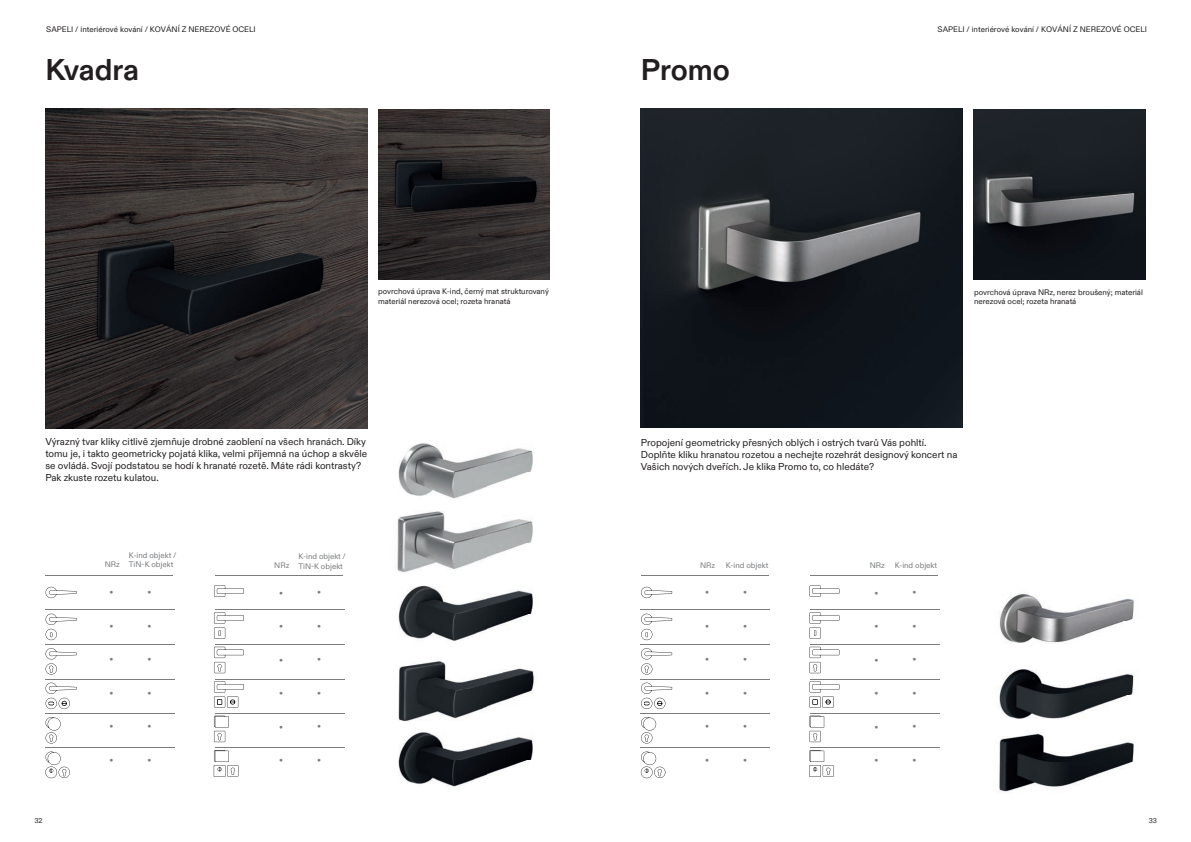
<style>
.page{position:relative;width:1191px;height:842px;background:#fff}
.page>*{position:absolute;margin:0;border:0;box-sizing:border-box;transform-origin:0 0}
.t1{font:700 30px "ABC Diatype";letter-spacing:-.01em;color:#231f20}
.t2{font:10px/12px "ABC Diatype";color:#231f20}
.t3{font:8px/9.6px "ABC Diatype";color:#231f20}
.t4{font:8px/9.6px "ABC Diatype";color:#7a7c7f}
.t5{font:8px "Museo Sans 300";color:#7a7c7f}
.t6{font:7px "ABC Diatype";color:#231f20}
</style>
<div class="page">
<img style="left:46px;top:109px;width:321px;height:319px">
<img style="left:378px;top:109px;width:172px;height:171px">
<img style="left:974px;top:109px;width:171px;height:171px">
<img style="left:641px;top:108px;width:321px;height:320px">
<img style="left:398px;top:661px;width:136px;height:126px">
<img style="left:397px;top:443px;width:136px;height:198px">
<img style="left:998px;top:669px;width:136px;height:123px">
<img style="left:999px;top:593px;width:136px;height:50px">
<svg style="left:45px;top:587px;width:32px;height:191px"></svg>
<svg style="left:214px;top:585px;width:30px;height:192px"></svg>
<hr style="left:45px;top:609px;width:129px;height:1px;background:#7a7c7f">
<hr style="left:215px;top:609px;width:129px;height:1px;background:#7a7c7f">
<hr style="left:45px;top:644px;width:129px;height:1px;background:#7a7c7f">
<hr style="left:215px;top:644px;width:129px;height:1px;background:#7a7c7f">
<hr style="left:45px;top:679px;width:129px;height:1px;background:#7a7c7f">
<hr style="left:215px;top:679px;width:129px;height:1px;background:#7a7c7f">
<hr style="left:45px;top:713px;width:129px;height:1px;background:#7a7c7f">
<hr style="left:215px;top:713px;width:129px;height:1px;background:#7a7c7f">
<hr style="left:45px;top:747px;width:129px;height:1px;background:#7a7c7f">
<hr style="left:215px;top:747px;width:129px;height:1px;background:#7a7c7f">
<hr style="left:45px;top:575px;width:128px;height:1px;background:#7a7c7f">
<hr style="left:215px;top:575px;width:127px;height:1px;background:#7a7c7f">
<svg style="left:641px;top:587px;width:31px;height:191px"></svg>
<svg style="left:809px;top:585px;width:30px;height:192px"></svg>
<hr style="left:641px;top:609px;width:129px;height:1px;background:#7a7c7f">
<hr style="left:810px;top:609px;width:129px;height:1px;background:#7a7c7f">
<hr style="left:641px;top:644px;width:129px;height:1px;background:#7a7c7f">
<hr style="left:810px;top:644px;width:129px;height:1px;background:#7a7c7f">
<hr style="left:641px;top:679px;width:129px;height:1px;background:#7a7c7f">
<hr style="left:810px;top:679px;width:129px;height:1px;background:#7a7c7f">
<hr style="left:641px;top:713px;width:129px;height:1px;background:#7a7c7f">
<hr style="left:810px;top:713px;width:129px;height:1px;background:#7a7c7f">
<hr style="left:641px;top:747px;width:129px;height:1px;background:#7a7c7f">
<hr style="left:810px;top:747px;width:129px;height:1px;background:#7a7c7f">
<hr style="left:641px;top:575px;width:127px;height:1px;background:#7a7c7f">
<hr style="left:810px;top:575px;width:128px;height:1px;background:#7a7c7f">
<p class="t3" style="left:46px;top:25px;width:211px">SAPELI / interiérové kování / KOVÁNÍ Z NEREZOVÉ OCELI</p>
<p class="t3" style="left:937px;top:25px;width:211px">SAPELI / interiérové kování / KOVÁNÍ Z NEREZOVÉ OCELI</p>
<h1 class="t1" style="left:45px;top:52px;width:95px">Kvadra</h1>
<h1 class="t1" style="left:641px;top:52px;width:90px">Promo</h1>
<p class="t3" style="left:378px;top:287px;width:172px">povrchová úprava K-ind, černý mat strukturovaný materiál nerezová ocel; rozeta hranatá</p>
<p class="t3" style="left:974px;top:287px;width:170px">povrchová úprava NRz, nerez broušený; materiál nerezová ocel; rozeta hranatá</p>
<p class="t2" style="left:45px;top:436px;width:323px">Výrazný tvar kliky citlivě zjemňuje drobné zaoblení na všech hranách. Díky tomu je, i takto geometricky pojatá klika, velmi příjemná na úchop a skvěle se ovládá. Svojí podstatou se hodí k hranaté rozetě. Máte rádi kontrasty?<br>Pak zkuste rozetu kulatou.</p>
<p class="t2" style="left:641px;top:436px;width:318px">Propojení geometricky přesných oblých i ostrých tvarů Vás pohltí.<br>Doplňte kliku hranatou rozetou a nechejte rozehrát designový koncert na<br>Vašich nových dveřích. Je klika Promo to, co hledáte?</p>
<p class="t4" style="left:105px;top:560px;width:17px">NRz</p>
<p class="t5" style="left:110px;top:588px;width:5px">∞</p>
<p class="t5" style="left:110px;top:622px;width:5px">∞</p>
<p class="t5" style="left:110px;top:655px;width:5px">∞</p>
<p class="t5" style="left:110px;top:689px;width:5px">∞</p>
<p class="t5" style="left:110px;top:722px;width:5px">∞</p>
<p class="t5" style="left:110px;top:756px;width:5px">∞</p>
<p class="t4" style="left:129px;top:550px;width:49px">K-ind objekt /<br>TiN-K objekt</p>
<p class="t4" style="left:298px;top:552px;width:49px">K-ind objekt /<br>TiN-K objekt</p>
<p class="t4" style="left:274px;top:560px;width:17px">NRz</p>
<p class="t5" style="left:148px;top:588px;width:5px">∞</p>
<p class="t5" style="left:148px;top:621px;width:5px">∞</p>
<p class="t5" style="left:148px;top:655px;width:5px">∞</p>
<p class="t5" style="left:148px;top:688px;width:5px">∞</p>
<p class="t5" style="left:148px;top:722px;width:5px">∞</p>
<p class="t5" style="left:148px;top:755px;width:5px">∞</p>
<p class="t5" style="left:279px;top:589px;width:5px">∞</p>
<p class="t5" style="left:279px;top:622px;width:5px">∞</p>
<p class="t5" style="left:279px;top:656px;width:5px">∞</p>
<p class="t5" style="left:279px;top:689px;width:5px">∞</p>
<p class="t5" style="left:279px;top:723px;width:5px">∞</p>
<p class="t5" style="left:279px;top:756px;width:5px">∞</p>
<p class="t5" style="left:317px;top:588px;width:5px">∞</p>
<p class="t5" style="left:317px;top:622px;width:5px">∞</p>
<p class="t5" style="left:317px;top:655px;width:5px">∞</p>
<p class="t5" style="left:317px;top:689px;width:5px">∞</p>
<p class="t5" style="left:317px;top:722px;width:5px">∞</p>
<p class="t5" style="left:317px;top:756px;width:5px">∞</p>
<p class="t4" style="left:700px;top:560px;width:17px">NRz</p>
<p class="t4" style="left:726px;top:560px;width:44px">K-ind objekt</p>
<p class="t4" style="left:869px;top:560px;width:69px">NRz K-ind objekt</p>
<p class="t5" style="left:705px;top:588px;width:5px">∞</p>
<p class="t5" style="left:705px;top:622px;width:5px">∞</p>
<p class="t5" style="left:705px;top:655px;width:5px">∞</p>
<p class="t5" style="left:705px;top:689px;width:5px">∞</p>
<p class="t5" style="left:705px;top:722px;width:5px">∞</p>
<p class="t5" style="left:705px;top:756px;width:5px">∞</p>
<p class="t5" style="left:743px;top:588px;width:5px">∞</p>
<p class="t5" style="left:743px;top:621px;width:5px">∞</p>
<p class="t5" style="left:743px;top:655px;width:5px">∞</p>
<p class="t5" style="left:743px;top:688px;width:5px">∞</p>
<p class="t5" style="left:743px;top:722px;width:5px">∞</p>
<p class="t5" style="left:743px;top:755px;width:5px">∞</p>
<p class="t5" style="left:912px;top:588px;width:5px">∞</p>
<p class="t5" style="left:912px;top:622px;width:5px">∞</p>
<p class="t5" style="left:912px;top:655px;width:5px">∞</p>
<p class="t5" style="left:912px;top:689px;width:5px">∞</p>
<p class="t5" style="left:912px;top:722px;width:5px">∞</p>
<p class="t5" style="left:912px;top:756px;width:5px">∞</p>
<p class="t5" style="left:874px;top:589px;width:5px">∞</p>
<p class="t5" style="left:874px;top:622px;width:5px">∞</p>
<p class="t5" style="left:874px;top:656px;width:5px">∞</p>
<p class="t5" style="left:874px;top:689px;width:5px">∞</p>
<p class="t5" style="left:874px;top:723px;width:5px">∞</p>
<p class="t5" style="left:874px;top:756px;width:5px">∞</p>
<p class="t6" style="left:34px;top:816px;width:10px">32</p>
<p class="t6" style="left:1148px;top:816px;width:10px">33</p>
</div>
